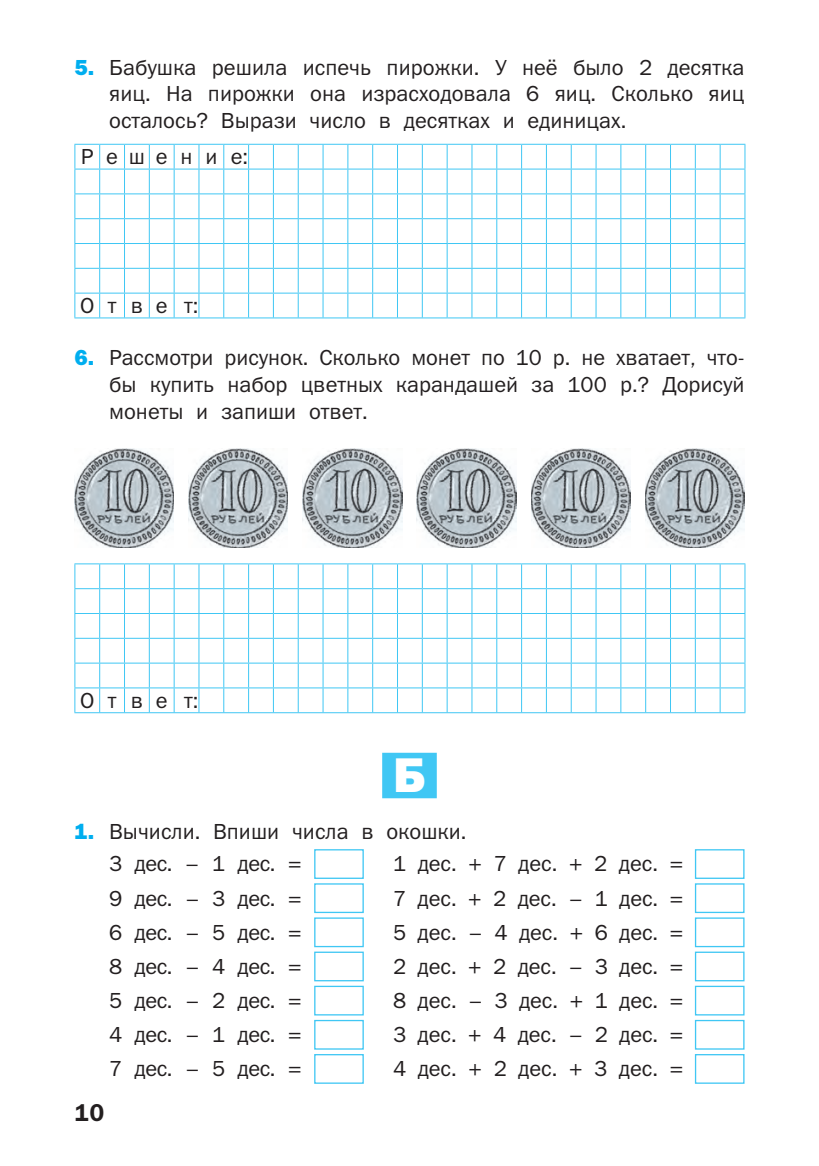
<style>
.page{position:relative;width:819px;height:1166px;background:#fff}
.page>*{position:absolute;margin:0;border:0;box-sizing:border-box;transform-origin:0 0}
.t1{font:49px "Franklin Gothic Heavy ITC";color:#fff}
.t2{font:24.5px "Franklin Gothic Demi ITC";color:#231f20}
.t3{font:21.88px/26.9px "Franklin Gothic Book ITC";color:#231f20;text-align:justify}
.t4{font:21.88px "Franklin Gothic Book ITC";letter-spacing:.58em;color:#231f20}
.s1{font-family:"Franklin Gothic Heavy ITC";color:#00aeef}
</style>
<div class="page">
<div style="left:382px;top:753px;width:55px;height:45px;background:#40c7f4"></div>
<svg style="left:74px;top:144px;width:671px;height:173px"></svg>
<hr style="left:74px;top:317px;width:373px;height:1px;background:#40c7f4">
<hr style="left:447px;top:317px;width:298px;height:1px;background:#40c7f4">
<img style="left:74px;top:449px;width:100px;height:99px">
<img style="left:189px;top:449px;width:99px;height:99px">
<img style="left:303px;top:449px;width:99px;height:99px">
<img style="left:417px;top:449px;width:99px;height:99px">
<img style="left:531px;top:449px;width:99px;height:99px">
<img style="left:645px;top:449px;width:99px;height:99px">
<svg style="left:74px;top:563px;width:671px;height:149px"></svg>
<hr style="left:74px;top:712px;width:671px;height:1px;background:#40c7f4">
<div style="left:314px;top:849px;width:50px;height:30px;border:1px solid #40c7f4"></div>
<div style="left:694px;top:849px;width:50px;height:30px;border:1px solid #40c7f4"></div>
<div style="left:314px;top:883px;width:50px;height:30px;border:1px solid #40c7f4"></div>
<div style="left:694px;top:883px;width:50px;height:30px;border:1px solid #40c7f4"></div>
<div style="left:314px;top:917px;width:50px;height:30px;border:1px solid #40c7f4"></div>
<div style="left:694px;top:917px;width:50px;height:30px;border:1px solid #40c7f4"></div>
<div style="left:314px;top:951px;width:50px;height:30px;border:1px solid #40c7f4"></div>
<div style="left:694px;top:951px;width:50px;height:30px;border:1px solid #40c7f4"></div>
<div style="left:314px;top:986px;width:50px;height:29px;border:1px solid #40c7f4"></div>
<div style="left:694px;top:986px;width:50px;height:29px;border:1px solid #40c7f4"></div>
<div style="left:314px;top:1020px;width:50px;height:29px;border:1px solid #40c7f4"></div>
<div style="left:694px;top:1020px;width:50px;height:29px;border:1px solid #40c7f4"></div>
<div style="left:314px;top:1054px;width:50px;height:30px;border:1px solid #40c7f4"></div>
<div style="left:694px;top:1054px;width:50px;height:30px;border:1px solid #40c7f4"></div>
<p class="t3" style="left:109px;top:55px;width:636px;text-indent:-35px"><span class="s1">5.</span> Бабушка решила испечь пирожки. У неё было 2 десятка яиц. На пирожки она израсходовала 6 яиц. Сколько яиц осталось? Вырази число в десятках и единицах.</p>
<p class="t4" style="left:81px;top:149px;width:169px">Решение:</p>
<p class="t3" style="left:80px;top:294px;width:120px">Отве т:</p>
<p class="t3" style="left:109px;top:346px;width:637px;text-indent:-35px"><span class="s1">6.</span> Рассмотри рисунок. Сколько монет по 10 р. не хватает, что&shy;бы купить набор цветных карандашей за 100 р.? Дорисуй монеты и запиши ответ.</p>
<p class="t3" style="left:80px;top:688px;width:120px">Отве т:</p>
<h1 class="t1" style="left:393px;top:758px;width:34px">Б</h1>
<p class="t3" style="left:109px;top:817px;width:359px;line-height:32.2px;text-indent:-35px"><span class="s1">1.</span> Вычисли. Впиши числа в окошки.<br>3 дес. – 1 дес. =</p>
<p class="t3" style="left:393px;top:852px;width:292px">1 дес. + 7 дес. + 2 дес. =</p>
<p class="t3" style="left:109px;top:886px;width:194px">9 дес. – 3 дес. =</p>
<p class="t3" style="left:393px;top:886px;width:292px">7 дес. + 2 дес. – 1 дес. =</p>
<p class="t3" style="left:109px;top:920px;width:194px">6 дес. – 5 дес. =</p>
<p class="t3" style="left:393px;top:920px;width:292px">5 дес. – 4 дес. + 6 дес. =</p>
<p class="t3" style="left:109px;top:954px;width:194px">8 дес. – 4 дес. =</p>
<p class="t3" style="left:393px;top:954px;width:292px">2 дес. + 2 дес. – 3 дес. =</p>
<p class="t3" style="left:109px;top:988px;width:194px">5 дес. – 2 дес. =</p>
<p class="t3" style="left:393px;top:988px;width:292px">8 дес. – 3 дес. + 1 дес. =</p>
<p class="t3" style="left:109px;top:1023px;width:194px">4 дес. – 1 дес. =</p>
<p class="t3" style="left:393px;top:1023px;width:292px">3 дес. + 4 дес. – 2 дес. =</p>
<p class="t3" style="left:109px;top:1057px;width:194px">7 дес. – 5 дес. =</p>
<p class="t3" style="left:393px;top:1057px;width:292px">4 дес. + 2 дес. + 3 дес. =</p>
<p class="t2" style="left:74px;top:1103px;width:31px">10</p>
</div>
